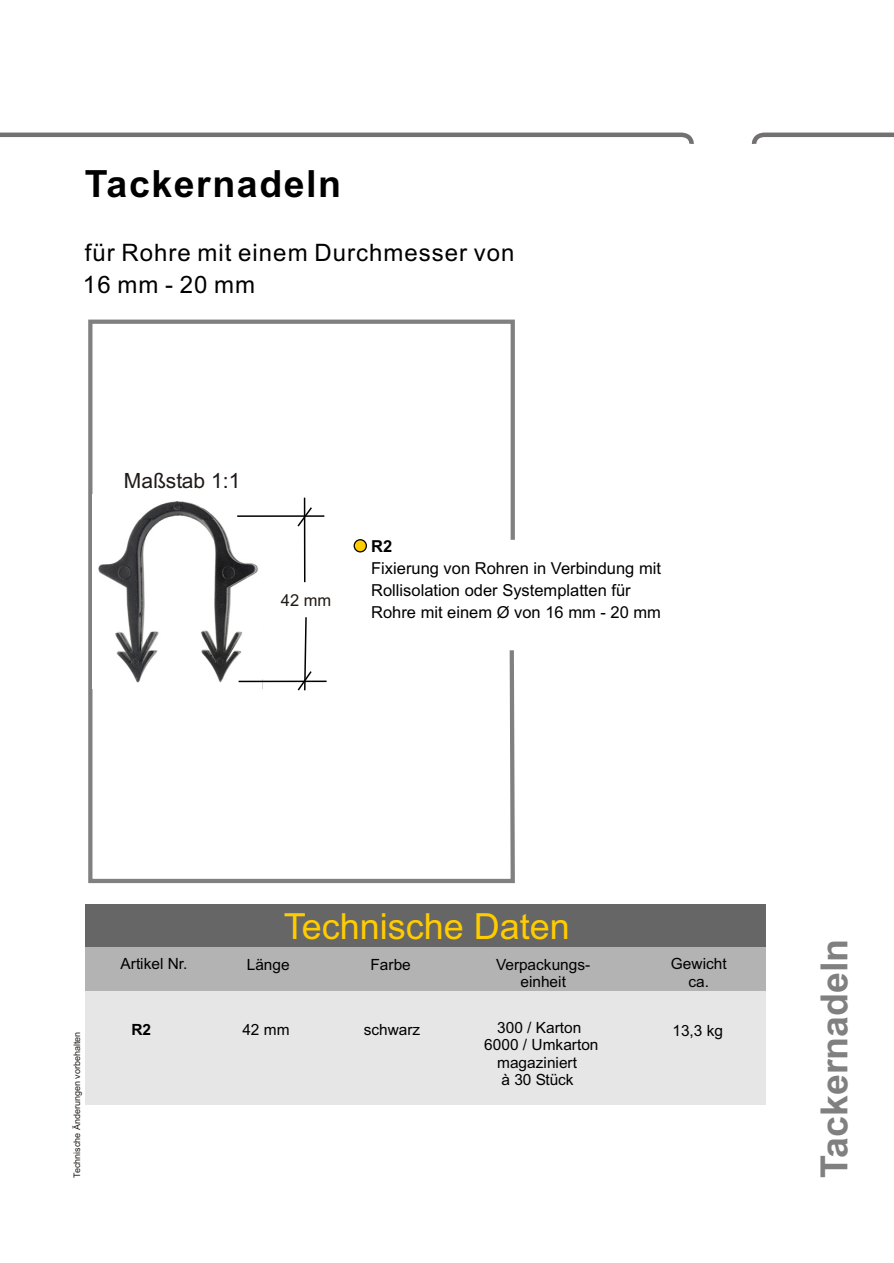
<style>
.page{position:relative;width:894px;height:1263px;background:#fff}
.page>*{position:absolute;margin:0;border:0;box-sizing:border-box;transform-origin:0 0}
.t1{font:700 37.5px "Arial";color:#808080}
.t2{font:700 37.5px "Arial";letter-spacing:.04em;color:#000}
.t3{font:36px "Arial";color:#fc0}
.t4{font:24px/32px "Arial";letter-spacing:.04em;color:#000}
.t5{font:21px "Arial";color:#1f1a17}
.t6{font:16.5px/22px "Arial";color:#000}
.t7{font:16.5px "Arial";color:#1f1a17}
.t8{font:700 16.5px "Arial";color:#000}
.t9{font:15.45px/17.2px "Arial";color:#000;text-align:center}
.t10{font:700 15.45px "Arial";color:#000}
.t11{font:9px "Arial";color:#1f1a17}
</style>
<div class="page">
<svg style="left:0;top:132px;width:694px;height:12px"></svg>
<svg style="left:751px;top:132px;width:143px;height:12px"></svg>
<div style="left:85px;top:904px;width:680px;height:44px;background:#666"></div>
<div style="left:85px;top:974px;width:680px;height:131px;background:#e6e6e6"></div>
<div style="left:85px;top:947px;width:680px;height:44px;background:#b3b3b3"></div>
<svg style="left:88px;top:319px;width:427px;height:565px"></svg>
<div style="left:354px;top:539px;width:13px;height:13px;background:#fc0;border:1px solid #000;border-radius:50%"></div>
<img style="left:93px;top:494px;width:170px;height:194px">
<svg style="left:296px;top:506px;width:17px;height:22px"></svg>
<hr style="left:237px;top:515px;width:87px;height:2px;background:#000">
<hr style="left:239px;top:681px;width:88px;height:1px;background:#000">
<hr style="left:304px;top:498px;width:2px;height:84px;background:#000">
<svg style="left:296px;top:616px;width:17px;height:76px"></svg>
<h1 class="t2" style="left:85px;top:170px;width:258px">Tackernadeln</h1>
<h3 class="t4" style="left:83px;top:239px;width:433px">für Rohre mit einem Durchmesser von<br>16 mm - 20 mm</h3>
<h3 class="t5" style="left:124px;top:473px;width:118px">Maßstab 1:1</h3>
<p class="t7" style="left:281px;top:594px;width:52px">42 mm</p>
<p class="t8" style="left:371px;top:540px;width:23px">R2</p>
<p class="t6" style="left:371px;top:559px;width:291px">Fixierung von Rohren in Verbindung mit<br>Rollisolation oder Systemplatten für<br>Rohre mit einem Ø von 16 mm - 20 mm</p>
<p class="t11" style="left:73px;top:1178px;width:148px;rotate:-90deg">Technische Änderungen vorbehalten</p>
<h2 class="t3" style="left:284px;top:913px;width:288px">Technische Daten</h2>
<p class="t9" style="left:121px;top:957px;width:68px">Artikel Nr.</p>
<p class="t9" style="left:371px;top:957px;width:42px">Farbe</p>
<p class="t9" style="left:496px;top:957px;width:96px">Verpackungs&shy;einheit</p>
<p class="t9" style="left:671px;top:957px;width:57px">Gewicht ca.</p>
<p class="t9" style="left:247px;top:958px;width:44px">Länge</p>
<p class="t10" style="left:131px;top:1024px;width:21px">R2</p>
<p class="t9" style="left:242px;top:1022px;width:49px">42 mm</p>
<p class="t9" style="left:364px;top:1023px;width:58px">schwarz</p>
<p class="t9" style="left:484px;top:1021px;width:116px">300 / Karton<br>6000 / Umkarton magaziniert<br>à 30 Stück</p>
<p class="t9" style="left:672px;top:1023px;width:52px">13,3 kg</p>
<h1 class="t1" style="left:820px;top:1178px;width:240px;rotate:-90deg">Tackernadeln</h1>
</div>
